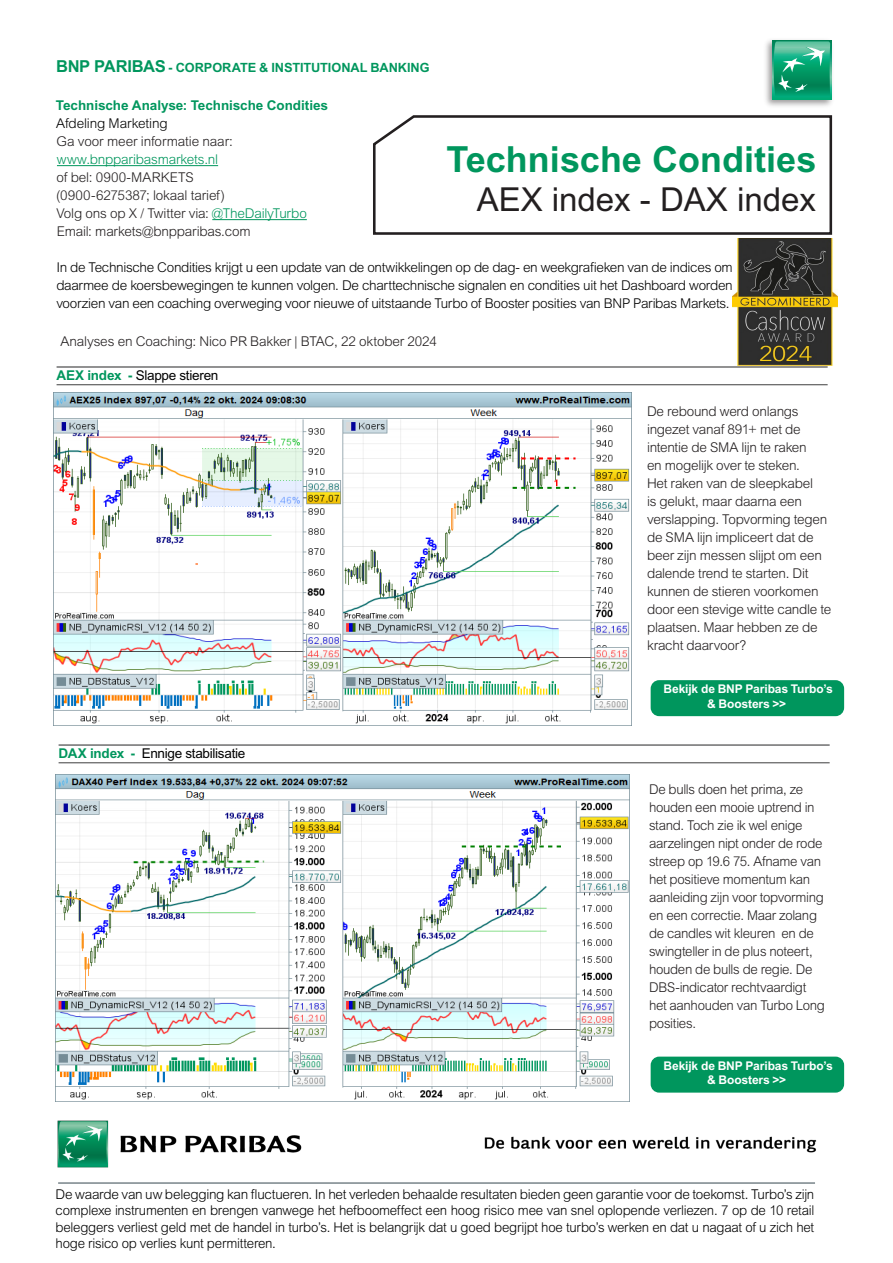
<style>
.page{position:relative;width:893px;height:1263px;background:#fff}
.page>*{position:absolute;margin:0;border:0;box-sizing:border-box;transform-origin:0 0}
.Réf_8_couv{font:700 36px "Arial MT Std";color:#00965d}
.Réf_8_couv-2{font:33px "Arial MT Std";color:#231f20}
.Body{font:300 13.5px/18px "Arial MT Std";letter-spacing:-.025em;color:#231f20}
.Basisalinea{font:300 13.5px/16.5px "Arial MT Std";letter-spacing:-.02em;color:#000;text-align:justify}
.Body-2{font:300 13.5px/18px "Arial MT Std";letter-spacing:-.025em;color:#000;text-align:justify}
.Intro_text_14_16pt{font:300 13.5px/18px "Arial MT Std";letter-spacing:-.015em;color:#231f20}
.Business_area_8_5_9pt{font:300 13.5px "Arial MT Std";letter-spacing:-.015em;color:#231f20}
.Basisalinea-2{font:13.5px "Arial MT Std";letter-spacing:-.02em;color:#000}
.Subheading_level_1_9_12pt_P646{font:700 13.5px "Arial MT Std";letter-spacing:-.005em;color:#00965d}
.Subheading_level_1_9_12pt_P646-2{font:300 13.5px "Arial MT Std";letter-spacing:-.01em;color:#231f20}
.Subheading_level_1_9_12pt_P646-3{font:300 13.5px "Arial MT Std";letter-spacing:-.01em;color:#000}
.Business_area_8_5_9pt-2{font:700 12.75px "Arial MT Std";letter-spacing:-.005em;color:#00965d}
.t1{font:700 12px/14.4px "Arial MT Std";letter-spacing:-.01em;color:#fff;text-align:center}
.s1{font-size:16.5px}
.s2{color:#00965d}
.s3{font-weight:700;color:#00965d}
</style>
<div class="page">
<img style="left:484px;top:1136px;width:333px;height:17px">
<img style="left:57px;top:1120px;width:245px;height:48px">
<svg style="left:373px;top:115px;width:460px;height:120px"></svg>
<img style="left:765px;top:40px;width:67px;height:66px">
<svg style="left:772px;top:40px;width:59px;height:59px"></svg>
<svg style="left:774px;top:41px;width:56px;height:56px"></svg>
<hr style="left:57px;top:366px;width:771px;height:2px;background:#3e3e3f">
<hr style="left:57px;top:384px;width:771px;height:1px;background:#3e3e3f">
<img style="left:54px;top:392px;width:577px;height:334px">
<hr style="left:59px;top:744px;width:771px;height:2px;background:#3e3e3f">
<hr style="left:59px;top:762px;width:771px;height:1px;background:#3e3e3f">
<img style="left:56px;top:774px;width:573px;height:328px">
<hr style="left:57px;top:165px;width:161px;height:1px;background:#00965d">
<hr style="left:212px;top:219px;width:95px;height:1px;background:#00965d">
<hr style="left:58px;top:1182px;width:757px;height:2px;background:#78848a">
<div style="left:651px;top:680px;width:193px;height:36px;background:#00965d;border-radius:9px"></div>
<div style="left:651px;top:1056px;width:193px;height:36px;background:#00965d;border-radius:9px"></div>
<img style="left:733px;top:238px;width:105px;height:128px">
<p class="Business_area_8_5_9pt-2" style="left:56px;top:60px;width:375px"><span class="s1">BNP PARIBAS</span> - CORPORATE &amp; INSTITUTIONAL BANKING</p>
<p class="Subheading_level_1_9_12pt_P646" style="left:56px;top:98px;width:274px">Technische Analyse: Technische Condities</p>
<p class="Subheading_level_1_9_12pt_P646-3" style="left:56px;top:116px;width:113px">Afdeling Marketing</p>
<p class="Subheading_level_1_9_12pt_P646-2" style="left:56px;top:134px;width:178px">Ga voor meer informatie naar:</p>
<p class="Intro_text_14_16pt" style="left:56px;top:151px;width:252px"><span class="s2">www.bnpparibasmarkets.nl<br></span>of bel: 0900-MARKETS<br>(0900-6275387; lokaal tarief)<br>Volg ons op X / Twitter via: <span class="s2">@TheDailyTurbo</span></p>
<p class="Intro_text_14_16pt" style="left:57px;top:223px;width:195px">Email: markets@bnpparibas.com</p>
<p class="Réf_8_couv" style="left:447px;top:138px;width:371px">Technische Condities</p>
<p class="Réf_8_couv-2" style="left:477px;top:181px;width:341px">AEX index - DAX index</p>
<p class="Body-2" style="left:56px;top:259px;width:678px">In de Technische Condities krijgt u een update van de ontwikkelingen op de dag- en weekgrafieken van de indices om daarmee de koersbewegingen te kunnen volgen. De charttechnische signalen en condities uit het Dashboard worden voorzien van een coaching overweging voor nieuwe of uitstaande Turbo of Booster posities van BNP Paribas Markets.</p>
<p class="Business_area_8_5_9pt" style="left:61px;top:334px;width:378px">Analyses en Coaching: Nico PR Bakker | BTAC, 22 oktober 2024</p>
<p class="Basisalinea-2" style="left:57px;top:368px;width:163px"><span class="s3">AEX index -</span> Slappe stieren</p>
<p class="Basisalinea-2" style="left:59px;top:746px;width:188px"><span class="s3">DAX index -</span> Ennige stabilisatie</p>
<p class="Body" style="left:647px;top:403px;width:186px">De rebound werd onlangs ingezet vanaf 891+ met de intentie de SMA lijn te raken<br>en mogelijk over te steken.<br>Het raken van de sleepkabel<br>is gelukt, maar daarna een verslapping. Topvorming tegen de SMA lijn impliceert dat de beer zijn messen slijpt om een dalende trend te starten. Dit kunnen de stieren voorkomen door een stevige witte candle te plaatsen. Maar hebben ze de kracht daarvoor?</p>
<p class="t1" style="left:664px;top:682px;width:171px">Bekijk de BNP Paribas Turbo’s &amp; Boosters &gt;&gt;</p>
<p class="Body" style="left:649px;top:781px;width:177px">De bulls doen het prima, ze houden een mooie uptrend in stand. Toch zie ik wel enige aarzelingen nipt onder de rode streep op 19.6 75. Afname van het positieve momentum kan aanleiding zijn voor topvorming en een correctie. Maar zolang de candles wit kleuren en de swingteller in de plus noteert, houden de bulls de regie. De<br>DBS-indicator rechtvaardigt het aanhouden van Turbo Long posities.</p>
<p class="t1" style="left:664px;top:1058px;width:171px">Bekijk de BNP Paribas Turbo’s &amp; Boosters &gt;&gt;</p>
<p class="Basisalinea" style="left:56px;top:1186px;width:760px">De waarde van uw belegging kan fluctueren. In het verleden behaalde resultaten bieden geen garantie voor de toekomst. Turbo’s zijn complexe instrumenten en brengen vanwege het hefboomeffect een hoog risico mee van snel oplopende verliezen. 7 op de 10 retail beleggers verliest geld met de handel in turbo’s. Het is belangrijk dat u goed begrijpt hoe turbo’s werken en dat u nagaat of u zich het hoge risico op verlies kunt permitteren.</p>
</div>
